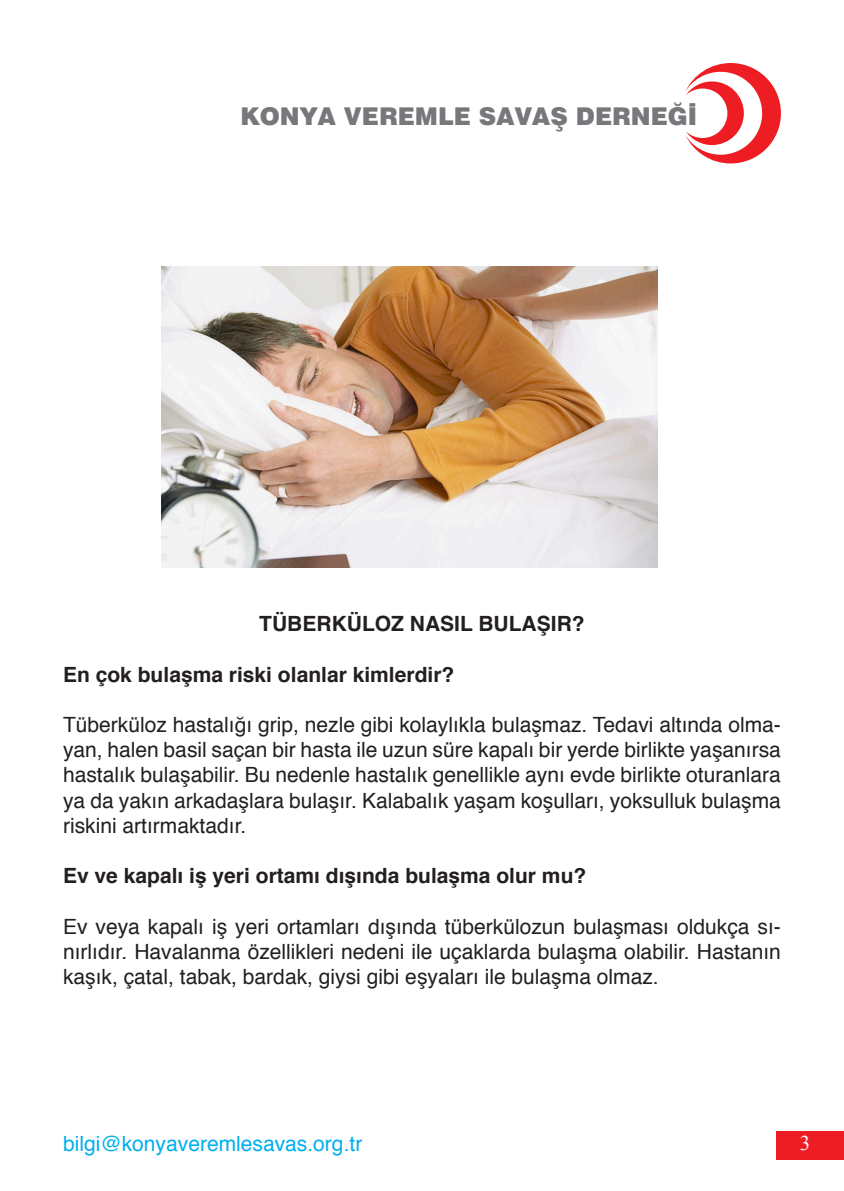
<style>
.page{position:relative;width:844px;height:1191px;background:#fff}
.page>*{position:absolute;margin:0;border:0;box-sizing:border-box;transform-origin:0 0}
.t1{font:900 24.5px "Swiss 721";color:#76787b}
.t2{font:21px/25.2px "Helvetica";color:#231f20;text-align:justify}
.t3{font:700 21px "Helvetica";color:#231f20}
.t4{font:21px "Helvetica";color:#00aeef}
.t5{font:21px "Times New Roman";color:#fff}
</style>
<div class="page">
<svg style="left:685px;top:63px;width:95px;height:100px"></svg>
<div style="left:775px;top:1131px;width:68px;height:28px;background:#ee1d23"></div>
<img style="left:162px;top:267px;width:494px;height:300px">
<p class="t1" style="left:240px;top:101px;width:458px">KONYA VEREMLE SAVAŞ DERNEĞİ</p>
<p class="t3" style="left:259px;top:607px;width:327px">TÜBERKÜLOZ NASIL BULAŞIR?</p>
<p class="t3" style="left:63px;top:657px;width:392px">En çok bulaşma riski olanlar kimlerdir?</p>
<p class="t2" style="left:63px;top:712px;width:719px">Tüberküloz hastalığı grip, nezle gibi kolaylıkla bulaşmaz. Tedavi altında olma&shy;yan, halen basil saçan bir hasta ile uzun süre kapalı bir yerde birlikte yaşanırsa hastalık bulaşabilir. Bu nedenle hastalık genellikle aynı evde birlikte oturanlara ya da yakın arkadaşlara bulaşır. Kalabalık yaşam koşulları, yoksulluk bulaşma riskini artırmaktadır.</p>
<p class="t3" style="left:63px;top:859px;width:524px">Ev ve kapalı iş yeri ortamı dışında bulaşma olur mu?</p>
<p class="t2" style="left:63px;top:914px;width:719px">Ev veya kapalı iş yeri ortamları dışında tüberkülozun bulaşması oldukça sı&shy;nırlıdır. Havalanma özellikleri nedeni ile uçaklarda bulaşma olabilir. Hastanın kaşık, çatal, tabak, bardak, giysi gibi eşyaları ile bulaşma olmaz.</p>
<p class="t4" style="left:63px;top:1127px;width:301px">bilgi@konyaveremlesavas.org.tr</p>
<p class="t5" style="left:799px;top:1128px;width:12px">3</p>
</div>
